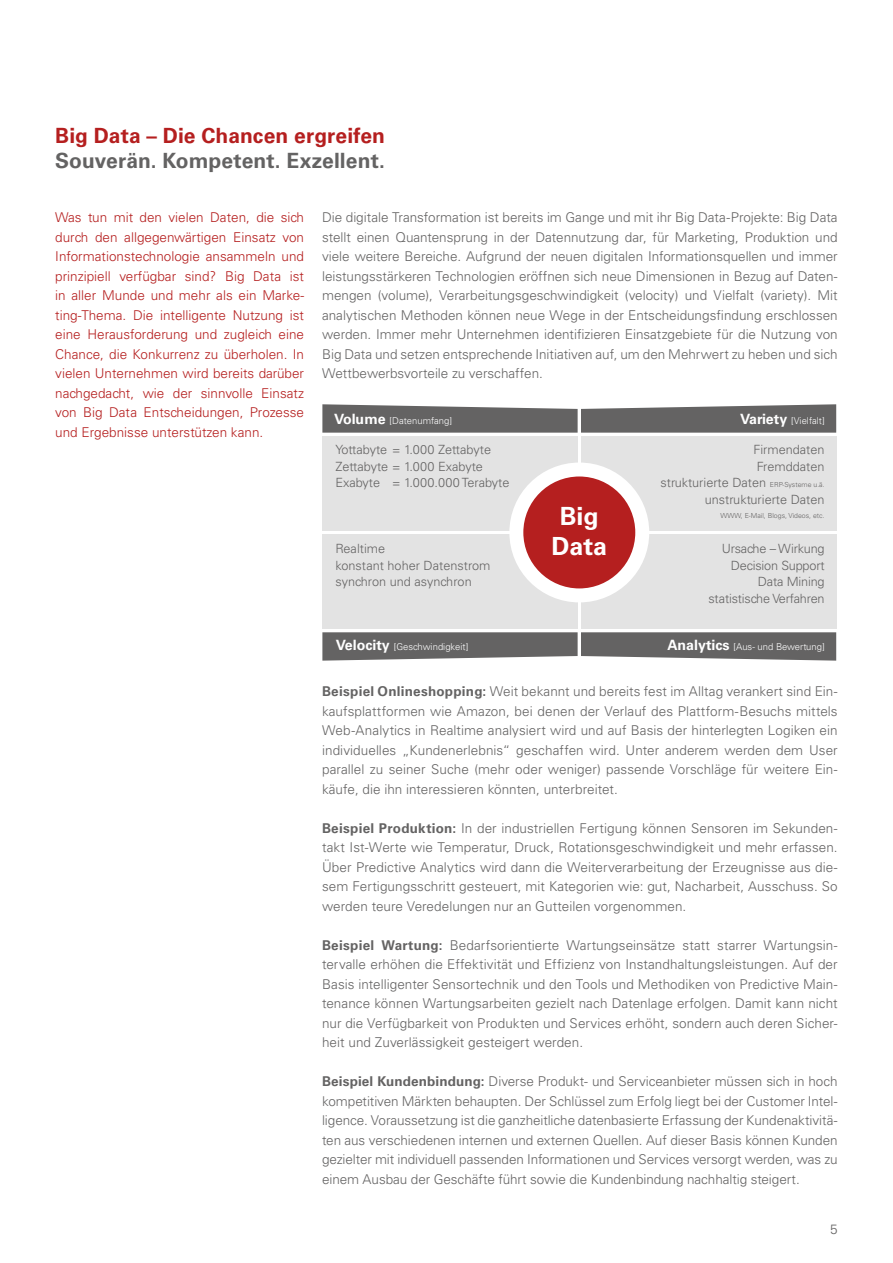
<style>
.page{position:relative;width:893px;height:1263px;background:#fff}
.page>*{position:absolute;margin:0;border:0;box-sizing:border-box;transform-origin:0 0}
.t1{font:700 25.05px/30px "Univers LT Std";color:#fff;text-align:center}
.t2{font:700 21px "Univers LT Std";letter-spacing:.005em;color:#646363}
.t3{font:700 21px "Univers LT Std";letter-spacing:.005em;color:#b51f1f}
.t4{font:300 13.5px/19.5px "Univers LT Std";color:#646363;text-align:justify}
.t5{font:300 13.5px/19.5px "Univers LT Std";color:#b51f1f;text-align:justify}
.t6{font:300 12.75px/16.5px "Univers LT Std";color:#646363;text-align:right}
.t7{font:300 9.45px "Univers LT Std";color:#fff}
.t8{font:300 6.9px "Univers LT Std";color:#646363}
.s1{font-weight:700;font-size:14.25px}
.s2{font-size:6.9px}
.s3{font-weight:700}
</style>
<div class="page">
<div style="left:581px;top:436px;width:255px;height:95px;background:#e3e3e3"></div>
<div style="left:322px;top:436px;width:256px;height:95px;background:#e3e3e3"></div>
<svg style="left:322px;top:404px;width:514px;height:29px;background:#747474"></svg>
<div style="left:322px;top:534px;width:256px;height:95px;background:#e3e3e3"></div>
<div style="left:581px;top:534px;width:255px;height:95px;background:#e3e3e3"></div>
<svg style="left:322px;top:632px;width:514px;height:29px;background:#747474"></svg>
<div style="left:509px;top:462px;width:140px;height:140px;background:#fff;border-radius:50%"></div>
<div style="left:522px;top:475px;width:115px;height:115px;background:#b51f1f;border-radius:50%"></div>
<div style="left:520px;top:473px;width:118px;height:118px;border:3px solid #fff;border-radius:50%"></div>
<h2 class="t3" style="left:55px;top:123px;width:331px">Big Data – Die Chancen ergreifen</h2>
<h2 class="t2" style="left:55px;top:149px;width:331px">Souverän. Kompetent. Exzellent.</h2>
<p class="t5" style="left:55px;top:208px;width:250px">Was tun mit den vielen Daten, die sich durch den allgegenwärtigen Einsatz von Informationstechnologie ansammeln und prinzipiell verfügbar sind? Big Data ist in aller Munde und mehr als ein Marke&shy;ting-Thema. Die intelligente Nutzung ist eine Herausforderung und zugleich eine Chance, die Konkurrenz zu überholen. In vielen Unternehmen wird bereits darüber nachgedacht, wie der sinnvolle Einsatz von Big Data Entscheidungen, Prozesse und Ergebnisse unterstützen kann.</p>
<p class="t4" style="left:322px;top:208px;width:517px">Die digitale Transformation ist bereits im Gange und mit ihr Big Data-Projekte: Big Data stellt einen Quantensprung in der Datennutzung dar, für Marketing, Produktion und viele weitere Bereiche. Aufgrund der neuen digitalen Informationsquellen und immer leistungsstärkeren Technologien eröffnen sich neue Dimensionen in Bezug auf Daten&shy;mengen (volume), Verarbeitungsgeschwindigkeit (velocity) und Vielfalt (variety). Mit analytischen Methoden können neue Wege in der Entscheidungsfindung erschlossen werden. Immer mehr Unternehmen identifizieren Einsatzgebiete für die Nutzung von Big Data und setzen entsprechende Initiativen auf, um den Mehrwert zu heben und sich Wettbewerbsvorteile zu verschaffen.</p>
<p class="t7" style="left:334px;top:415px;width:119px"><span class="s1">Volume</span> [Datenumfang]</p>
<p class="t7" style="left:740px;top:415px;width:86px"><span class="s1">Variety</span> [Vielfalt]</p>
<p class="t6" style="left:335px;top:441px;width:176px;text-align:left">Yottabyte = 1.000 Zettabyte<br>Zettabyte = 1.000 Exabyte<br>Exabyte = 1.000.000 Terabyte</p>
<p class="t6" style="left:660px;top:441px;width:166px">Firmendaten<br>Fremddaten<br>strukturierte Daten <span class="s2">ERP-Systeme u.ä. </span>unstrukturierte Daten</p>
<p class="t8" style="left:721px;top:511px;width:106px">WWW, E-Mail, Blogs, Videos, etc.</p>
<h1 class="t1" style="left:551px;top:501px;width:57px">Big<br>Data</h1>
<p class="t6" style="left:335px;top:540px;width:157px;text-align:left">Realtime<br>konstant hoher Datenstrom synchron und asynchron</p>
<p class="t6" style="left:708px;top:540px;width:118px">Ursache – Wirkung<br>Decision Support<br>Data Mining statistische Verfahren</p>
<p class="t7" style="left:336px;top:641px;width:134px"><span class="s1">Velocity</span> [Geschwindigkeit]</p>
<p class="t7" style="left:667px;top:641px;width:159px"><span class="s1">Analytics</span> [Aus- und Bewertung]</p>
<p class="t4" style="left:322px;top:682px;width:517px"><span class="s3">Beispiel Onlineshopping:</span> Weit bekannt und bereits fest im Alltag verankert sind Ein&shy;kaufsplattformen wie Amazon, bei denen der Verlauf des Plattform-Besuchs mittels Web-Analytics in Realtime analysiert wird und auf Basis der hinterlegten Logiken ein individuelles „Kundenerlebnis“ geschaffen wird. Unter anderem werden dem User parallel zu seiner Suche (mehr oder weniger) passende Vorschläge für weitere Ein&shy;käufe, die ihn interessieren könnten, unterbreitet.</p>
<p class="t4" style="left:322px;top:818px;width:517px"><span class="s3">Beispiel Produktion:</span> In der industriellen Fertigung können Sensoren im Sekunden&shy;takt Ist-Werte wie Temperatur, Druck, Rotationsgeschwindigkeit und mehr erfassen.<br>Über Predictive Analytics wird dann die Weiterverarbeitung der Erzeugnisse aus die&shy;sem Fertigungsschritt gesteuert, mit Kategorien wie: gut, Nacharbeit, Ausschuss. So werden teure Veredelungen nur an Gutteilen vorgenommen.</p>
<p class="t4" style="left:322px;top:935px;width:517px"><span class="s3">Beispiel Wartung:</span> Bedarfsorientierte Wartungseinsätze statt starrer Wartungsin&shy;tervalle erhöhen die Effektivität und Effizienz von Instandhaltungsleistungen. Auf der Basis intelligenter Sensortechnik und den Tools und Methodiken von Predictive Main&shy;tenance können Wartungsarbeiten gezielt nach Datenlage erfolgen. Damit kann nicht nur die Verfügbarkeit von Produkten und Services erhöht, sondern auch deren Sicher&shy;heit und Zuverlässigkeit gesteigert werden.</p>
<p class="t4" style="left:322px;top:1072px;width:517px"><span class="s3">Beispiel Kundenbindung:</span> Diverse Produkt- und Serviceanbieter müssen sich in hoch kompetitiven Märkten behaupten. Der Schlüssel zum Erfolg liegt bei der Customer Intel&shy;ligence. Voraussetzung ist die ganzheitliche datenbasierte Erfassung der Kundenaktivitä&shy;ten aus verschiedenen internen und externen Quellen. Auf dieser Basis können Kunden gezielter mit individuell passenden Informationen und Services versorgt werden, was zu einem Ausbau der Geschäfte führt sowie die Kundenbindung nachhaltig steigert.</p>
<p class="t4" style="left:830px;top:1220px;width:9px">5</p>
</div>
